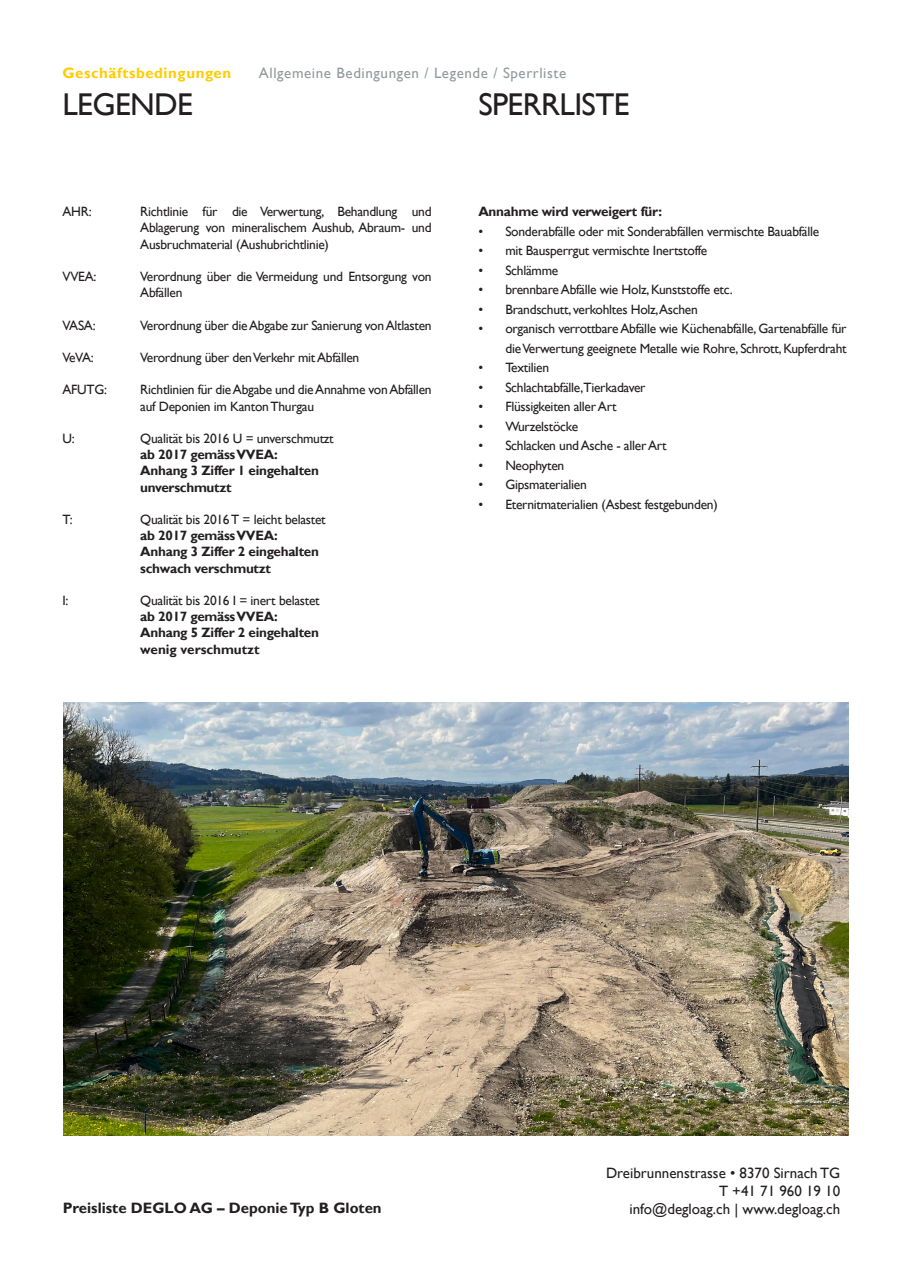
<style>
.page{position:relative;width:910px;height:1280px;background:#fff}
.page>*{position:absolute;margin:0;border:0;box-sizing:border-box;transform-origin:0 0}
.t1{font:31.5px "Gill Sans";letter-spacing:-.02em;color:#231f20}
.t2{font:15px "Gill Sans";color:#231f20}
.t3{font:15px "Gill Sans";letter-spacing:.04em;color:#949a9c}
.t4{font:700 15px "Gill Sans";color:#231f20}
.t5{font:700 15px "Gill Sans";letter-spacing:.04em;color:#fc0}
.t6{font:13.5px/16.2px "Gill Sans";letter-spacing:-.02em;color:#231f20}
.t7{font:700 13.5px "Gill Sans";letter-spacing:-.02em;color:#231f20}
.t8{font:700 13.5px "Gill Sans";color:#231f20}
</style>
<div class="page">
<img style="left:63px;top:702px;width:785px;height:433px">
<p class="t5" style="left:63px;top:64px;width:170px">Geschäftsbedingungen</p>
<p class="t3" style="left:259px;top:64px;width:309px">Allgemeine Bedingungen / Legende / Sperrliste</p>
<p class="t1" style="left:63px;top:86px;width:132px">LEGENDE</p>
<p class="t6" style="left:63px;top:204px;width:31px">AHR:</p>
<p class="t6" style="left:63px;top:269px;width:35px">VVEA:</p>
<p class="t6" style="left:63px;top:317px;width:35px">VASA:</p>
<p class="t6" style="left:63px;top:350px;width:33px">VeVA:</p>
<p class="t6" style="left:63px;top:382px;width:46px">AFUTG:</p>
<p class="t6" style="left:63px;top:431px;width:14px">U:</p>
<p class="t6" style="left:63px;top:512px;width:12px">T:</p>
<p class="t6" style="left:63px;top:593px;width:8px">I:</p>
<p class="t6" style="left:140px;top:204px;width:293px;text-align:justify">Richtlinie für die Verwertung, Behandlung und Ablagerung von mineralischem Aushub, Abraum- und Ausbruchmaterial (Aushubrichtlinie)</p>
<p class="t6" style="left:140px;top:269px;width:293px">Verordnung über die Vermeidung und Entsorgung von<br>Abfällen</p>
<p class="t6" style="left:140px;top:317px;width:293px">Verordnung über die Abgabe zur Sanierung von Altlasten</p>
<p class="t6" style="left:140px;top:350px;width:221px">Verordnung über den Verkehr mit Abfällen</p>
<p class="t6" style="left:140px;top:382px;width:293px">Richtlinien für die Abgabe und die Annahme von Abfällen auf Deponien im Kanton Thurgau</p>
<p class="t6" style="left:140px;top:431px;width:195px">Qualität bis 2016 U = unverschmutzt</p>
<p class="t7" style="left:140px;top:446px;width:139px">ab 2017 gemäss VVEA:</p>
<p class="t7" style="left:140px;top:463px;width:180px">Anhang 3 Ziffer 1 eingehalten</p>
<p class="t7" style="left:140px;top:479px;width:93px">unverschmutzt</p>
<p class="t6" style="left:140px;top:512px;width:187px">Qualität bis 2016 T = leicht belastet</p>
<p class="t7" style="left:140px;top:527px;width:139px">ab 2017 gemäss VVEA:</p>
<p class="t7" style="left:140px;top:544px;width:180px">Anhang 3 Ziffer 2 eingehalten</p>
<p class="t7" style="left:140px;top:560px;width:132px">schwach verschmutzt</p>
<p class="t6" style="left:140px;top:593px;width:181px">Qualität bis 2016 I = inert belastet</p>
<p class="t7" style="left:140px;top:608px;width:139px">ab 2017 gemäss VVEA:</p>
<p class="t7" style="left:140px;top:625px;width:180px">Anhang 5 Ziffer 2 eingehalten</p>
<p class="t8" style="left:140px;top:641px;width:121px">wenig verschmutzt</p>
<p class="t1" style="left:478px;top:86px;width:153px">SPERRLISTE</p>
<p class="t7" style="left:478px;top:203px;width:185px">Annahme wird verweigert für:</p>
<p class="t6" style="left:478px;top:223px;width:342px">• Sonderabfälle oder mit Sonderabfällen vermischte Bauabfälle</p>
<p class="t6" style="left:478px;top:243px;width:230px">• mit Bausperrgut vermischte Inertstoffe</p>
<p class="t6" style="left:478px;top:262px;width:81px">• Schlämme</p>
<p class="t6" style="left:478px;top:282px;width:256px">• brennbare Abfälle wie Holz, Kunststoffe etc.</p>
<p class="t6" style="left:478px;top:301px;width:221px">• Brandschutt, verkohltes Holz,Aschen</p>
<p class="t6" style="left:478px;top:319px;width:370px;line-height:19.5px;text-align:right">• organisch verrottbare Abfälle wie Küchenabfälle, Gartenabfälle für die Verwertung geeignete Metalle wie Rohre, Schrott, Kupferdraht</p>
<p class="t6" style="left:478px;top:360px;width:72px">• Textilien</p>
<p class="t6" style="left:478px;top:379px;width:169px">• Schlachtabfälle,Tierkadaver</p>
<p class="t6" style="left:478px;top:399px;width:140px">• Flüssigkeiten aller Art</p>
<p class="t6" style="left:478px;top:418px;width:101px">• Wurzelstöcke</p>
<p class="t6" style="left:478px;top:438px;width:190px">• Schlacken und Asche - aller Art</p>
<p class="t6" style="left:478px;top:457px;width:87px">• Neophyten</p>
<p class="t6" style="left:478px;top:477px;width:110px">• Gipsmaterialien</p>
<p class="t6" style="left:478px;top:496px;width:241px">• Eternitmaterialien (Asbest festgebunden)</p>
<p class="t4" style="left:63px;top:1199px;width:320px">Preisliste DEGLO AG – Deponie Typ B Gloten</p>
<p class="t2" style="left:606px;top:1164px;width:236px">Dreibrunnenstrasse • 8370 Sirnach TG</p>
<p class="t2" style="left:719px;top:1182px;width:123px">T +41 71 960 19 10</p>
<p class="t2" style="left:629px;top:1200px;width:212px">info@degloag.ch | www.degloag.ch</p>
</div>
